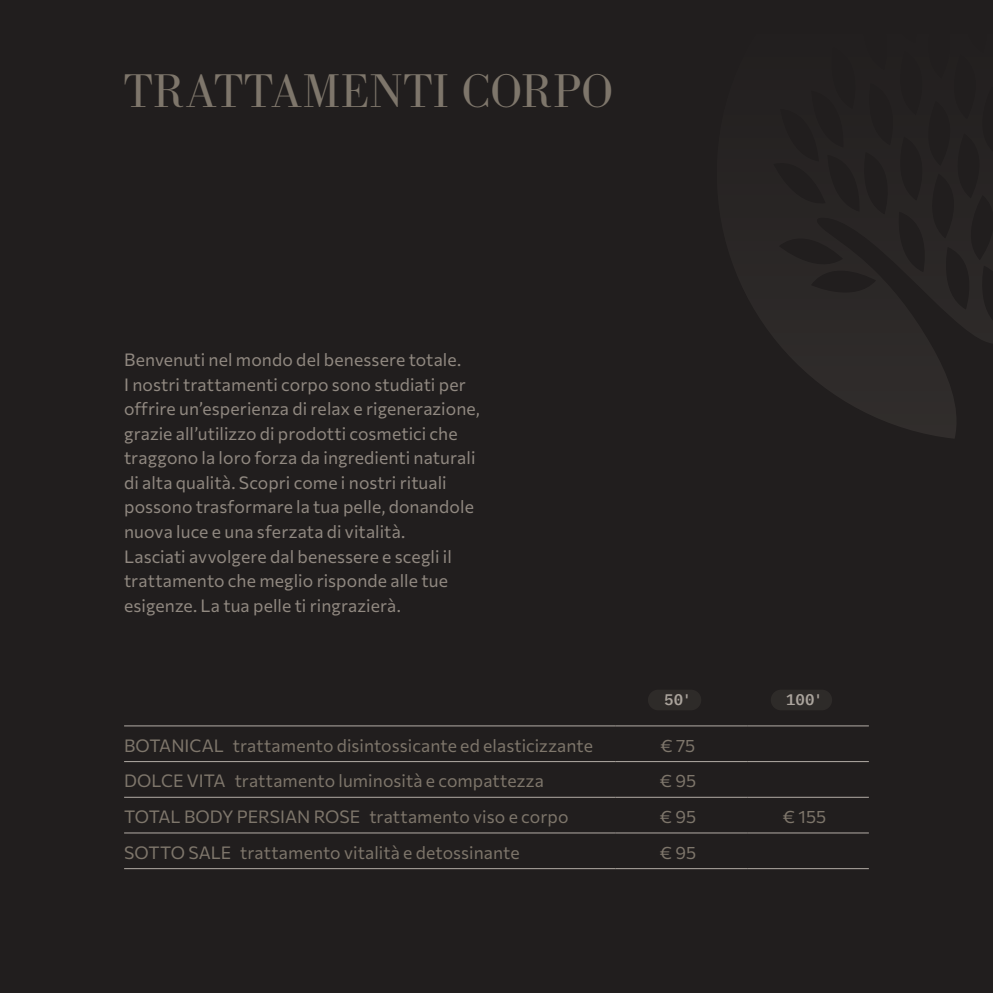
<style>
.page{position:relative;width:993px;height:993px;background:#fff}
.page>*{position:absolute;margin:0;border:0;box-sizing:border-box;transform-origin:0 0}
.t1{font:300 49px "Bodoni URW";letter-spacing:.01em;color:#7e766b}
.t2{font:100 17.5px/24.5px "Commissioner";letter-spacing:.005em;color:#918981}
.t3{font:100 17.5px "Commissioner";letter-spacing:.005em;color:#7e766b}
.t4{font:100 15.75px "Iki Mono VF";color:#b3ada6}
</style>
<div class="page">
<div style="left:0;top:0;width:992px;height:992px;background:#211e1e"></div>
<hr style="left:124px;top:725px;width:491px;height:1px;background:#b3ada6">
<hr style="left:615px;top:725px;width:132px;height:1px;background:#b3ada6">
<hr style="left:747px;top:725px;width:121px;height:1px;background:#b3ada6">
<hr style="left:124px;top:761px;width:491px;height:1px;background:#b3ada6">
<hr style="left:615px;top:761px;width:132px;height:1px;background:#b3ada6">
<hr style="left:747px;top:761px;width:121px;height:1px;background:#b3ada6">
<hr style="left:124px;top:796px;width:491px;height:1px;background:#b3ada6">
<hr style="left:615px;top:796px;width:132px;height:1px;background:#b3ada6">
<hr style="left:747px;top:796px;width:121px;height:1px;background:#b3ada6">
<hr style="left:124px;top:832px;width:491px;height:1px;background:#b3ada6">
<hr style="left:615px;top:832px;width:132px;height:1px;background:#b3ada6">
<hr style="left:747px;top:832px;width:121px;height:1px;background:#b3ada6">
<hr style="left:124px;top:868px;width:491px;height:1px;background:#b3ada6">
<hr style="left:615px;top:868px;width:132px;height:1px;background:#b3ada6">
<hr style="left:747px;top:868px;width:121px;height:1px;background:#b3ada6">
<svg style="left:749px;top:299px;width:243px;height:139px;fill:#2c2828"></svg>
<div style="left:647px;top:689px;width:54px;height:21px;background:#2e2b29;border-radius:10px"></div>
<div style="left:770px;top:689px;width:61px;height:21px;background:#2e2b29;border-radius:10px"></div>
<h1 class="t1" style="left:124px;top:62px;width:491px">TRATTAMENTI CORPO</h1>
<p class="t2" style="left:124px;top:346px;width:357px">Benvenuti nel mondo del benessere totale.<br>I nostri trattamenti corpo sono studiati per offrire un’esperienza di relax e rigenerazione, grazie all’utilizzo di prodotti cosmetici che traggono la loro forza da ingredienti naturali di alta qualità. Scopri come i nostri rituali possono trasformare la tua pelle, donandole nuova luce e una sferzata di vitalità.<br>Lasciati avvolgere dal benessere e scegli il trattamento che meglio risponde alle tue esigenze. La tua pelle ti ringrazierà.</p>
<p class="t4" style="left:664px;top:690px;width:29px">50'</p>
<p class="t4" style="left:785px;top:690px;width:38px">100'</p>
<p class="t3" style="left:124px;top:731px;width:470px">BOTANICAL trattamento disintossicante ed elasticizzante</p>
<p class="t3" style="left:660px;top:731px;width:36px">€ 75</p>
<p class="t3" style="left:124px;top:767px;width:421px">DOLCE VITA trattamento luminosità e compattezza</p>
<p class="t3" style="left:659px;top:767px;width:38px">€ 95</p>
<p class="t3" style="left:124px;top:802px;width:445px">TOTAL BODY PERSIAN ROSE trattamento viso e corpo</p>
<p class="t3" style="left:659px;top:802px;width:38px">€ 95</p>
<p class="t3" style="left:782px;top:802px;width:45px">€ 155</p>
<p class="t3" style="left:124px;top:838px;width:397px">SOTTO SALE trattamento vitalità e detossinante</p>
<p class="t3" style="left:659px;top:838px;width:38px">€ 95</p>
</div>
